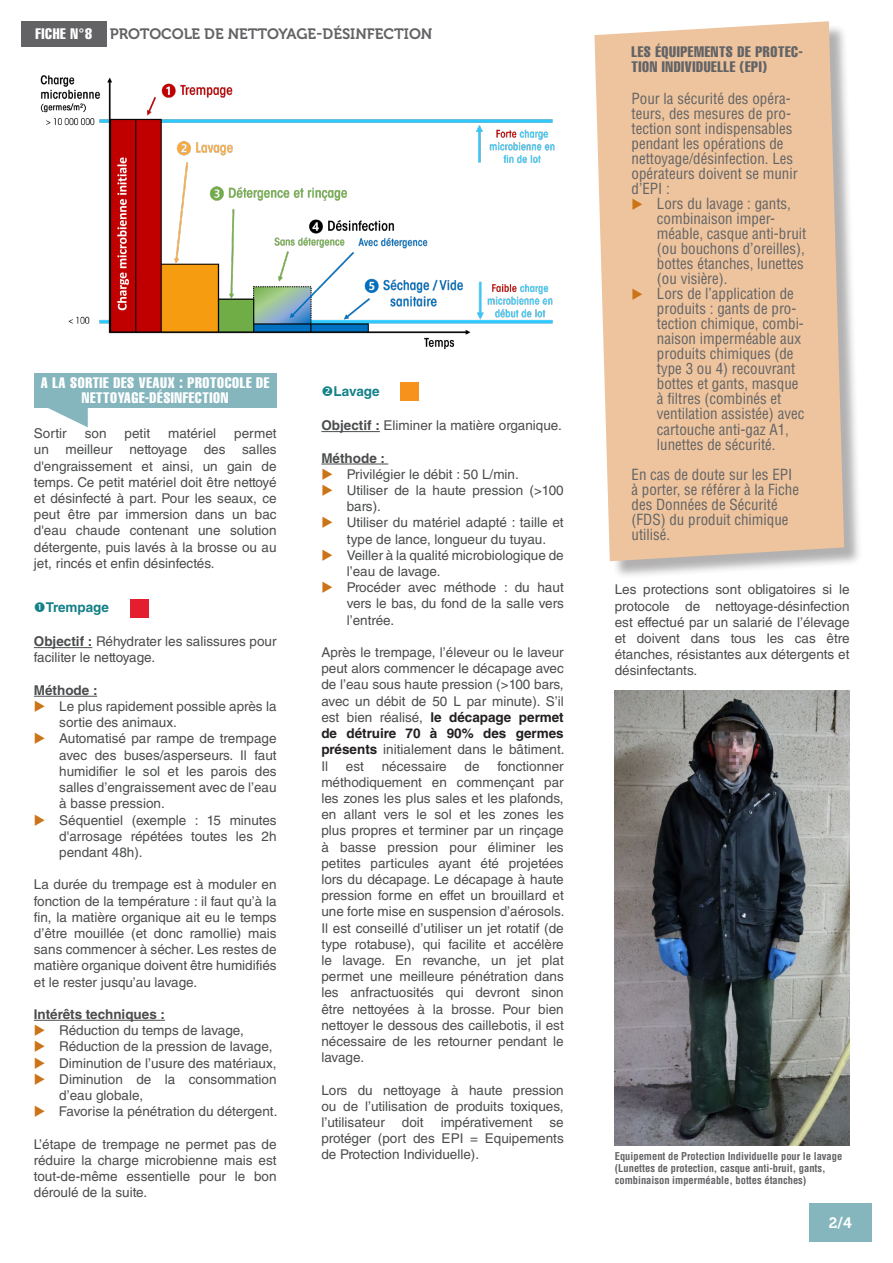
<style>
.page{position:relative;width:893px;height:1263px;background:#fff}
.page>*{position:absolute;margin:0;border:0;box-sizing:border-box;transform-origin:0 0}
.t1{font:condensed 15px/15px "Helvetica LT Std";color:#636366}
.t2{font:15px/15px "Helvetica LT Std Comp";letter-spacing:.04em;color:#fff;text-align:center}
.t3{font:15px/15px "Helvetica LT Std Comp";letter-spacing:.04em;color:#636366}
.t4{font:15px "Museo 700";color:#636366}
.t5{font:15px "Museo 700";color:#fff}
.t6{font:13.5px/16.2px "Helvetica LT Std";color:#4b4c4d;text-align:justify}
.t7{font:700 13.5px "Helvetica LT Std";color:#4b4c4d}
.t8{font:700 13.5px "Helvetica LT Std";letter-spacing:-.005em;color:#148087}
.t9{font:700 condensed 10.5px/12px "Helvetica LT Std";color:#636366}
.s1{font-weight:700}
.s2{color:#cb7317}
.s3{font-weight:700;color:#231f20}
</style>
<div class="page">
<div style="left:809px;top:1203px;width:63px;height:39px;background:#85b6be"></div>
<hr style="left:34px;top:647px;width:58px;height:1px;background:#4b4c4d">
<hr style="left:34px;top:696px;width:63px;height:1px;background:#4b4c4d">
<hr style="left:34px;top:1020px;width:131px;height:1px;background:#4b4c4d">
<hr style="left:321px;top:431px;width:59px;height:1px;background:#4b4c4d">
<hr style="left:321px;top:464px;width:67px;height:1px;background:#4b4c4d">
<div style="left:21px;top:21px;width:85px;height:26px;background:#636366"></div>
<svg style="left:47px;top:407px;width:41px;height:20px"></svg>
<div style="left:34px;top:373px;width:242px;height:34px;background:#85b6be"></div>
<img style="left:40px;top:75px;width:515px;height:275px">
<div style="left:130px;top:600px;width:19px;height:18px;background:#e41d2f"></div>
<div style="left:401px;top:382px;width:18px;height:18px;background:#f7931d"></div>
<div style="left:597px;top:24px;width:266px;height:556px;background:#231f20;opacity:.35"></div>
<svg style="left:594px;top:21px;width:250px;height:540px;background:#ebc6a2"></svg>
<img style="left:615px;top:690px;width:234px;height:455px">
<p class="t2" style="left:35px;top:26px;width:58px">FICHE N°8</p>
<p class="t4" style="left:110px;top:26px;width:324px">PROTOCOLE DE NETTOYAGE-DÉSINFECTION</p>
<p class="t2" style="left:41px;top:375px;width:230px">A LA SORTIE DES VEAUX : PROTOCOLE DE<br>NETTOYAGE-DÉSINFECTION</p>
<p class="t6" style="left:34px;top:425px;width:34px">Sortir</p>
<p class="t6" style="left:85px;top:425px;width:23px">son</p>
<p class="t6" style="left:125px;top:425px;width:27px">petit</p>
<p class="t6" style="left:168px;top:425px;width:49px">matériel</p>
<p class="t6" style="left:34px;top:425px;width:244px;text-indent:200px">permet un meilleur nettoyage des salles d'engraissement et ainsi, un gain de temps. Ce petit matériel doit être nettoyé et désinfecté à part. Pour les seaux, ce peut être par immersion dans un bac d'eau chaude contenant une solution détergente, puis lavés à la brosse ou au jet, rincés et enfin désinfectés.</p>
<p class="t8" style="left:46px;top:599px;width:65px">Trempage</p>
<p class="t6" style="left:34px;top:633px;width:244px"><span class="s1">Objectif :</span> Réhydrater les salissures pour faciliter le nettoyage.</p>
<p class="t7" style="left:34px;top:682px;width:65px">Méthode :</p>
<p class="t6" style="left:59px;top:698px;width:219px;text-indent:-25px"><span class="s2">◆</span> Le plus rapidement possible après la sortie des animaux.</p>
<p class="t6" style="left:59px;top:731px;width:219px;text-indent:-25px"><span class="s2">◆</span> Automatisé par rampe de trempage avec des buses/asperseurs. Il faut humidifier le sol et les parois des salles d’engraissement avec de l’eau à basse pression.</p>
<p class="t6" style="left:59px;top:812px;width:219px;text-indent:-25px"><span class="s2">◆</span> Séquentiel (exemple : 15 minutes d'arrosage répétées toutes les 2h pendant 48h).</p>
<p class="t6" style="left:34px;top:876px;width:244px">La durée du trempage est à moduler en fonction de la température : il faut qu’à la fin, la matière organique ait eu le temps d’être mouillée (et donc ramollie) mais sans commencer à sécher. Les restes de matière organique doivent être humidifiés et le rester jusqu’au lavage.</p>
<p class="t7" style="left:34px;top:1006px;width:133px">Intérêts techniques :</p>
<p class="t6" style="left:34px;top:1022px;width:212px"><span class="s2">◆</span> Réduction du temps de lavage,</p>
<p class="t6" style="left:34px;top:1038px;width:240px"><span class="s2">◆</span> Réduction de la pression de lavage,</p>
<p class="t6" style="left:34px;top:1055px;width:244px"><span class="s2">◆</span> Diminution de l’usure des matériaux,</p>
<p class="t6" style="left:59px;top:1071px;width:219px;text-indent:-25px"><span class="s2">◆</span> Diminution de la consommation d’eau globale,</p>
<p class="t6" style="left:34px;top:1103px;width:245px"><span class="s2">◆</span> Favorise la pénétration du détergent.</p>
<p class="t6" style="left:34px;top:1136px;width:244px">L’étape de trempage ne permet pas de réduire la charge microbienne mais est tout-de-même essentielle pour le bon</p>
<p class="t6" style="left:34px;top:1184px;width:115px">déroulé de la suite.</p>
<p class="t8" style="left:333px;top:383px;width:48px">Lavage</p>
<p class="t6" style="left:321px;top:417px;width:242px"><span class="s1">Objectif :</span> Eliminer la matière organique.</p>
<p class="t7" style="left:321px;top:450px;width:65px">Méthode :</p>
<p class="t6" style="left:321px;top:466px;width:199px"><span class="s2">◆</span> Privilégier le débit : 50 L/min.</p>
<p class="t6" style="left:347px;top:482px;width:218px;text-indent:-25px"><span class="s2">◆</span> Utiliser de la haute pression (&gt;100 bars).</p>
<p class="t6" style="left:321px;top:515px;width:244px;text-align:center"><span class="s2">◆</span> Utiliser du matériel adapté : taille et type de lance, longueur du tuyau.</p>
<p class="t6" style="left:347px;top:547px;width:218px;text-indent:-25px"><span class="s2">◆</span> Veiller à la qualité microbiologique de l’eau de lavage.</p>
<p class="t6" style="left:347px;top:579px;width:219px;text-indent:-25px"><span class="s2">◆</span> Procéder avec méthode : du haut vers le bas, du fond de la salle vers l’entrée.</p>
<p class="t6" style="left:321px;top:644px;width:245px">Après le trempage, l’éleveur ou le laveur peut alors commencer le décapage avec de l’eau sous haute pression (&gt;100 bars, avec un débit de 50 L par minute). S’il est bien réalisé, <span class="s3">le décapage permet de détruire 70 à 90% des germes présents</span> initialement dans le bâtiment.<br>Il</p>
<p class="t6" style="left:346px;top:758px;width:20px">est</p>
<p class="t6" style="left:382px;top:758px;width:67px">nécessaire</p>
<p class="t6" style="left:465px;top:758px;width:17px">de</p>
<p class="t6" style="left:321px;top:758px;width:245px;text-indent:176px">fonctionner méthodiquement en commençant par les zones les plus sales et les plafonds, en allant vers le sol et les zones les plus propres et terminer par un rinçage à basse pression pour éliminer les petites particules ayant été projetées lors du décapage. Le décapage à haute pression forme en effet un brouillard et une forte mise en suspension d’aérosols.<br>Il est conseillé d’utiliser un jet rotatif (de type rotabuse), qui facilite et accélère le lavage. En revanche, un jet plat permet une meilleure pénétration dans les anfractuosités qui devront sinon être nettoyées à la brosse. Pour bien nettoyer le dessous des caillebotis, il est nécessaire de les retourner pendant le lavage.</p>
<p class="t6" style="left:321px;top:1082px;width:244px">Lors du nettoyage à haute pression ou de l’utilisation de produits toxiques, l’utilisateur</p>
<p class="t6" style="left:402px;top:1114px;width:23px">doit</p>
<p class="t6" style="left:441px;top:1114px;width:93px">impérativement</p>
<p class="t6" style="left:321px;top:1114px;width:244px;text-indent:228px">se protéger (port des EPI = Equipements de Protection Individuelle).</p>
<p class="t3" style="left:632px;top:44px;width:173px">LES ÉQUIPEMENTS DE PROTEC-<br>TION INDIVIDUELLE (EPI)</p>
<p class="t1" style="left:632px;top:91px;width:168px">Pour la sécurité des opéra&shy;teurs, des mesures de pro&shy;tection sont indispensables pendant les opérations de nettoyage/désinfection. Les opérateurs doivent se munir d’EPI :</p>
<p class="t1" style="left:657px;top:196px;width:151px;text-indent:-25px"><span class="s2">◆</span> Lors du lavage : gants, combinaison imper&shy;méable, casque anti-bruit (ou bouchons d’oreilles), bottes étanches, lunettes (ou visière).</p>
<p class="t1" style="left:657px;top:286px;width:149px;text-indent:-25px"><span class="s2">◆</span> Lors de l’application de produits : gants de pro&shy;tection chimique, combi&shy;naison imperméable aux produits chimiques (de type 3 ou 4) recouvrant bottes et gants, masque à filtres (combinés et ventilation assistée) avec cartouche anti-gaz A1, lunettes de sécurité.</p>
<p class="t1" style="left:632px;top:466px;width:169px">En cas de doute sur les EPI à porter, se référer à la Fiche des Données de Sécurité (FDS) du produit chimique utilisé.</p>
<p class="t6" style="left:615px;top:581px;width:236px">Les protections sont obligatoires si le protocole de nettoyage-désinfection est effectué par un salarié de l’élevage et doivent dans tous les cas être étanches, résistantes aux détergents et désinfectants.</p>
<p class="t9" style="left:615px;top:1150px;width:229px">Equipement de Protection Individuelle pour le lavage (Lunettes de protection, casque anti-bruit, gants, combinaison imperméable, bottes étanches)</p>
<p class="t5" style="left:829px;top:1215px;width:25px">2/4</p>
</div>
